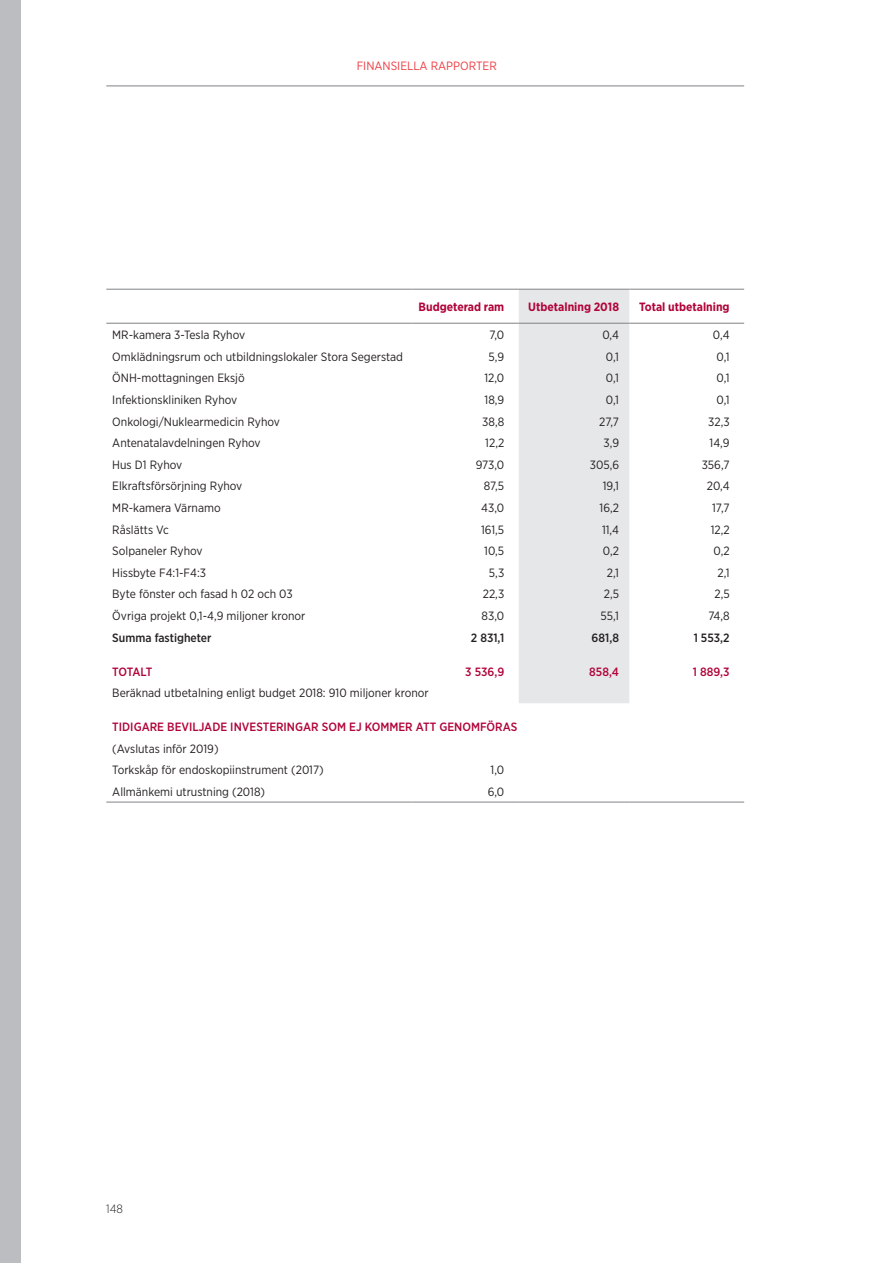
<style>
.page{position:relative;width:893px;height:1263px;background:#fff}
.page>*{position:absolute;margin:0;border:0;box-sizing:border-box;transform-origin:0 0}
.t1{font:12px/21.6px "Gotham Narrow";color:#231f20}
.t2{font:500 12px "Gotham Narrow";color:#b10439}
.t3{font:700 12px "Gotham Narrow";color:#b10439}
.t4{font:500 12px "Gotham Narrow";color:#231f20}
.t5{font:12px "Gotham Narrow";color:#ee3d43}
.t6{font:300 12px "Gotham Narrow";color:#231f20}
</style>
<div class="page">
<div style="left:0;top:0;width:21px;height:1263px;background:#bcbdc0"></div>
<hr style="left:106px;top:86px;width:638px;height:1px;background:#808285">
<div style="left:519px;top:290px;width:110px;height:413px;background:#e6e7e9"></div>
<hr style="left:106px;top:289px;width:306px;height:1px;background:#808285">
<hr style="left:412px;top:289px;width:107px;height:1px;background:#808285">
<hr style="left:519px;top:289px;width:110px;height:1px;background:#808285">
<hr style="left:629px;top:289px;width:115px;height:1px;background:#808285">
<hr style="left:106px;top:323px;width:306px;height:1px;background:#808285">
<hr style="left:412px;top:323px;width:107px;height:1px;background:#808285">
<hr style="left:519px;top:323px;width:110px;height:1px;background:#808285">
<hr style="left:629px;top:323px;width:115px;height:1px;background:#808285">
<hr style="left:106px;top:802px;width:306px;height:1px;background:#808285">
<hr style="left:412px;top:802px;width:107px;height:1px;background:#808285">
<hr style="left:519px;top:802px;width:110px;height:1px;background:#808285">
<hr style="left:629px;top:802px;width:115px;height:1px;background:#808285">
<p class="t5" style="left:357px;top:58px;width:142px">FINANSIELLA RAPPORTER</p>
<p class="t3" style="left:419px;top:299px;width:87px">Budgeterad ram</p>
<p class="t3" style="left:528px;top:299px;width:92px">Utbetalning 2018</p>
<p class="t3" style="left:639px;top:299px;width:92px">Total utbetalning</p>
<p class="t1" style="left:112px;top:324px;width:134px">MR-kamera 3-Tesla Ryhov</p>
<p class="t1" style="left:489px;top:324px;width:16px">7,0</p>
<p class="t1" style="left:602px;top:324px;width:18px">0,4</p>
<p class="t1" style="left:713px;top:324px;width:18px">0,4</p>
<p class="t1" style="left:112px;top:345px;width:292px">Omklädningsrum och utbildningslokaler Stora Segerstad</p>
<p class="t1" style="left:488px;top:345px;width:17px">5,9</p>
<p class="t1" style="left:606px;top:345px;width:15px">0,1</p>
<p class="t1" style="left:716px;top:345px;width:15px">0,1</p>
<p class="t1" style="left:112px;top:367px;width:134px">ÖNH-mottagningen Eksjö</p>
<p class="t1" style="left:484px;top:367px;width:21px">12,0</p>
<p class="t1" style="left:606px;top:367px;width:15px">0,1</p>
<p class="t1" style="left:716px;top:367px;width:15px">0,1</p>
<p class="t1" style="left:112px;top:389px;width:126px">Infektionskliniken Ryhov</p>
<p class="t1" style="left:484px;top:389px;width:21px">18,9</p>
<p class="t1" style="left:606px;top:389px;width:15px">0,1</p>
<p class="t1" style="left:716px;top:389px;width:15px">0,1</p>
<p class="t1" style="left:112px;top:410px;width:169px">Onkologi/Nuklearmedicin Ryhov</p>
<p class="t1" style="left:482px;top:410px;width:24px">38,8</p>
<p class="t1" style="left:599px;top:410px;width:21px">27,7</p>
<p class="t1" style="left:708px;top:410px;width:23px">32,3</p>
<p class="t1" style="left:112px;top:432px;width:150px">Antenatalavdelningen Ryhov</p>
<p class="t1" style="left:485px;top:432px;width:20px">12,2</p>
<p class="t1" style="left:603px;top:432px;width:17px">3,9</p>
<p class="t1" style="left:709px;top:432px;width:22px">14,9</p>
<p class="t1" style="left:112px;top:453px;width:71px">Hus D1 Ryhov</p>
<p class="t1" style="left:476px;top:453px;width:30px">973,0</p>
<p class="t1" style="left:590px;top:453px;width:31px">305,6</p>
<p class="t1" style="left:702px;top:453px;width:29px">356,7</p>
<p class="t1" style="left:112px;top:475px;width:132px">Elkraftsförsörjning Ryhov</p>
<p class="t1" style="left:484px;top:475px;width:22px">87,5</p>
<p class="t1" style="left:603px;top:475px;width:18px">19,1</p>
<p class="t1" style="left:707px;top:475px;width:24px">20,4</p>
<p class="t1" style="left:112px;top:497px;width:110px">MR-kamera Värnamo</p>
<p class="t1" style="left:481px;top:497px;width:25px">43,0</p>
<p class="t1" style="left:600px;top:497px;width:21px">16,2</p>
<p class="t1" style="left:712px;top:497px;width:19px">17,7</p>
<p class="t1" style="left:112px;top:518px;width:58px">Råslätts Vc</p>
<p class="t1" style="left:481px;top:518px;width:25px">161,5</p>
<p class="t1" style="left:602px;top:518px;width:19px">11,4</p>
<p class="t1" style="left:711px;top:518px;width:20px">12,2</p>
<p class="t1" style="left:112px;top:540px;width:92px">Solpaneler Ryhov</p>
<p class="t1" style="left:484px;top:540px;width:21px">10,5</p>
<p class="t1" style="left:603px;top:540px;width:18px">0,2</p>
<p class="t1" style="left:713px;top:540px;width:18px">0,2</p>
<p class="t1" style="left:112px;top:561px;width:95px">Hissbyte F4:1-F4:3</p>
<p class="t1" style="left:489px;top:561px;width:17px">5,3</p>
<p class="t1" style="left:607px;top:561px;width:14px">2,1</p>
<p class="t1" style="left:717px;top:561px;width:14px">2,1</p>
<p class="t1" style="left:112px;top:583px;width:182px">Byte fönster och fasad h 02 och 03</p>
<p class="t1" style="left:483px;top:583px;width:23px">22,3</p>
<p class="t1" style="left:604px;top:583px;width:17px">2,5</p>
<p class="t1" style="left:714px;top:583px;width:17px">2,5</p>
<p class="t1" style="left:112px;top:605px;width:195px">Övriga projekt 0,1-4,9 miljoner kronor</p>
<p class="t1" style="left:482px;top:605px;width:24px">83,0</p>
<p class="t1" style="left:600px;top:605px;width:20px">55,1</p>
<p class="t1" style="left:708px;top:605px;width:23px">74,8</p>
<p class="t4" style="left:112px;top:630px;width:101px">Summa fastigheter</p>
<p class="t4" style="left:471px;top:630px;width:35px">2 831,1</p>
<p class="t4" style="left:592px;top:630px;width:29px">681,8</p>
<p class="t4" style="left:694px;top:630px;width:37px">1 553,2</p>
<p class="t2" style="left:112px;top:664px;width:42px">TOTALT</p>
<p class="t2" style="left:465px;top:664px;width:41px">3 536,9</p>
<p class="t2" style="left:589px;top:664px;width:31px">858,4</p>
<p class="t2" style="left:693px;top:664px;width:38px">1 889,3</p>
<p class="t1" style="left:112px;top:682px;width:318px">Beräknad utbetalning enligt budget 2018: 910 miljoner kronor</p>
<p class="t2" style="left:112px;top:719px;width:406px">TIDIGARE BEVILJADE INVESTERINGAR SOM EJ KOMMER ATT GENOMFÖRAS</p>
<p class="t1" style="left:112px;top:738px;width:213px">(Avslutas inför 2019)<br>Torkskåp för endoskopiinstrument (2017)</p>
<p class="t1" style="left:491px;top:759px;width:15px">1,0</p>
<p class="t1" style="left:112px;top:781px;width:154px">Allmänkemi utrustning (2018)</p>
<p class="t1" style="left:488px;top:781px;width:18px">6,0</p>
<p class="t6" style="left:106px;top:1201px;width:18px">148</p>
</div>
